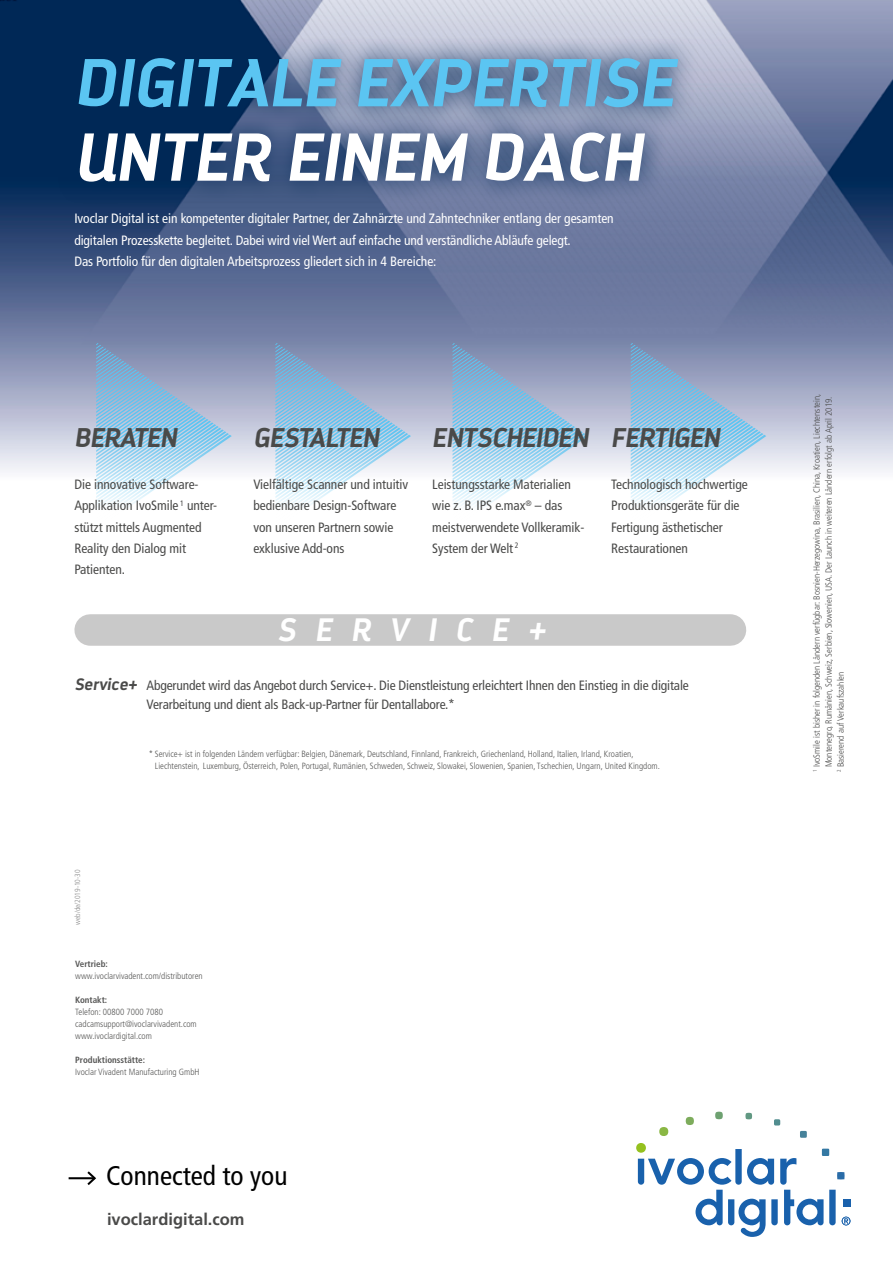
<style>
.page{position:relative;width:893px;height:1263px;background:#fff}
.page>*{position:absolute;margin:0;border:0;box-sizing:border-box;transform-origin:0 0}
.t1{font:italic 700 67.5px "Darwin Alt";letter-spacing:.01em;color:#5bc5f2}
.t2{font:italic 700 67.5px "Darwin Alt";letter-spacing:.01em;color:#fff}
.t3{font:italic 700 32.4px "Darwin Alt";letter-spacing:.6em;color:#fff}
.t4{font:italic 700 27px "Darwin Alt";letter-spacing:-.005em;color:#4a4a49}
.t5{font:condensed 27px "Frutiger";color:#000}
.t6{font:700 16.5px "Frutiger";color:#4a4a49}
.t7{font:condensed 13.5px/21.3px "Frutiger";letter-spacing:-.005em;color:#4a4a49}
.t8{font:condensed 13.5px/21.3px "Frutiger";letter-spacing:-.005em;color:#fff}
.t9{font:300 condensed 9px/12px "Frutiger";color:#575756}
.t10{font:300 condensed 9px "Frutiger";color:#4a4a49}
.t11{font:700 condensed 9px "Frutiger";color:#575756}
.t12{font:300 condensed 7.5px "Frutiger";color:#878787}
.s1{font-family:"Darwin Alt";font-weight:700;font-style:italic;font-stretch:normal;font-size:16.5px}
</style>
<div class="page">
<img style="left:0;top:0;width:893px;height:646px">
<svg style="left:57px;top:36px;width:643px;height:168px;background:#4e658a"></svg>
<div style="left:90px;top:614px;width:640px;height:32px;background:#c9c9c9"></div>
<svg style="left:96px;top:343px;width:136px;height:187px"></svg>
<svg style="left:275px;top:343px;width:136px;height:187px"></svg>
<svg style="left:453px;top:343px;width:135px;height:187px"></svg>
<svg style="left:631px;top:343px;width:135px;height:187px"></svg>
<div style="left:822px;top:1148px;width:7px;height:8px;background:#3478a3"></div>
<div style="left:843px;top:1199px;width:7px;height:8px;background:#1961ac"></div>
<div style="left:837px;top:1172px;width:8px;height:7px;background:#2a6ca8"></div>
<svg style="left:829px;top:1190px;width:7px;height:35px"></svg>
<svg style="left:842px;top:1217px;width:8px;height:8px"></svg>
<svg style="left:636px;top:1112px;width:187px;height:125px"></svg>
<hr style="left:69px;top:1177px;width:26px;height:2px;background:#000">
<svg style="left:85px;top:1171px;width:11px;height:14px"></svg>
<h1 class="t1" style="left:74px;top:41px;width:601px">DIGITALE EXPERTISE</h1>
<h1 class="t2" style="left:74px;top:116px;width:569px">UNTER EINEM DACH</h1>
<p class="t8" style="left:74px;top:208px;width:541px">Ivoclar Digital ist ein kompetenter digitaler Partner, der Zahnärzte und Zahntechniker entlang der gesamten digitalen Prozesskette begleitet. Dabei wird viel Wert auf einfache und verständliche Abläufe gelegt.<br>Das Portfolio für den digitalen Arbeitsprozess gliedert sich in 4 Bereiche:</p>
<h3 class="t4" style="left:74px;top:421px;width:104px">BERATEN</h3>
<p class="t7" style="left:74px;top:474px;width:144px">Die innovative Software-<br>Applikation IvoSmile <sup>1</sup> unter&shy;stützt mittels Augmented<br>Reality den Dialog mit<br>Patienten.</p>
<h3 class="t4" style="left:253px;top:421px;width:127px">GESTALTEN</h3>
<p class="t7" style="left:253px;top:474px;width:156px">Vielfältige Scanner und intuitiv bedienbare Design-Software von unseren Partnern sowie exklusive Add-ons</p>
<h3 class="t4" style="left:432px;top:421px;width:158px">ENTSCHEIDEN</h3>
<p class="t7" style="left:432px;top:474px;width:154px">Leistungsstarke Materialien wie z. B. IPS e.max<sup>®</sup> – das meistverwendete Vollkeramik-<br>System der Welt <sup>2</sup></p>
<h3 class="t4" style="left:611px;top:421px;width:110px">FERTIGEN</h3>
<p class="t7" style="left:611px;top:474px;width:138px">Technologisch hochwertige<br>Produktionsgeräte für die<br>Fertigung ästhetischer<br>Restaurationen</p>
<h2 class="t3" style="left:277px;top:609px;width:270px">SERVICE+</h2>
<p class="t7" style="left:146px;top:675px;width:544px;line-height:19.5px;text-indent:-72px"><span class="s1">Service+</span> Abgerundet wird das Angebot durch Service+. Die Dienstleistung erleichtert Ihnen den Einstieg in die digitale<br>Verarbeitung und dient als Back-up-Partner für Dentallabore.*</p>
<p class="t9" style="left:155px;top:748px;width:506px;text-indent:-6px">* Service+ ist in folgenden Ländern verfügbar: Belgien, Dänemark, Deutschland, Finnland, Frankreich, Griechenland, Holland, Italien, Irland, Kroatien,<br>Liechtenstein, Luxemburg, Österreich, Polen, Portugal, Rumänien, Schweden, Schweiz, Slowakei, Slowenien, Spanien, Tschechien, Ungarn, United Kingdom.</p>
<p class="t12" style="left:73px;top:925px;width:57px;rotate:-90deg">web/de/2019-10-30</p>
<p class="t11" style="left:75px;top:958px;width:34px">Vertrieb:</p>
<p class="t9" style="left:75px;top:970px;width:129px">www.ivoclarvivadent.com/distributoren</p>
<p class="t11" style="left:75px;top:994px;width:34px">Kontakt:</p>
<p class="t9" style="left:75px;top:1006px;width:123px">Telefon: 00800 7000 7080 cadcamsupport@ivoclarvivadent.com www.ivoclardigital.com</p>
<p class="t11" style="left:75px;top:1054px;width:71px">Produktionsstätte:</p>
<p class="t9" style="left:75px;top:1066px;width:126px">Ivoclar Vivadent Manufacturing GmbH</p>
<h3 class="t5" style="left:106px;top:1160px;width:183px">Connected to you</h3>
<p class="t6" style="left:107px;top:1209px;width:139px">ivoclardigital.com</p>
<p class="t10" style="left:811px;top:772px;width:380px;rotate:-90deg"><sup>1</sup> IvoSmile ist bisher in folgenden Ländern verfügbar: Bosnien-Herzegowina, Brasilien, China, Kroatien, Liechtenstein,</p>
<p class="t10" style="left:823px;top:767px;width:372px;rotate:-90deg">Montenegro, Rumänien, Schweiz, Serbien, Slowenien, USA. Der Launch in weiteren Ländern erfolgt ab April 2019.</p>
<p class="t10" style="left:835px;top:772px;width:102px;rotate:-90deg"><sup>2</sup> Basierend auf Verkaufszahlen</p>
</div>
